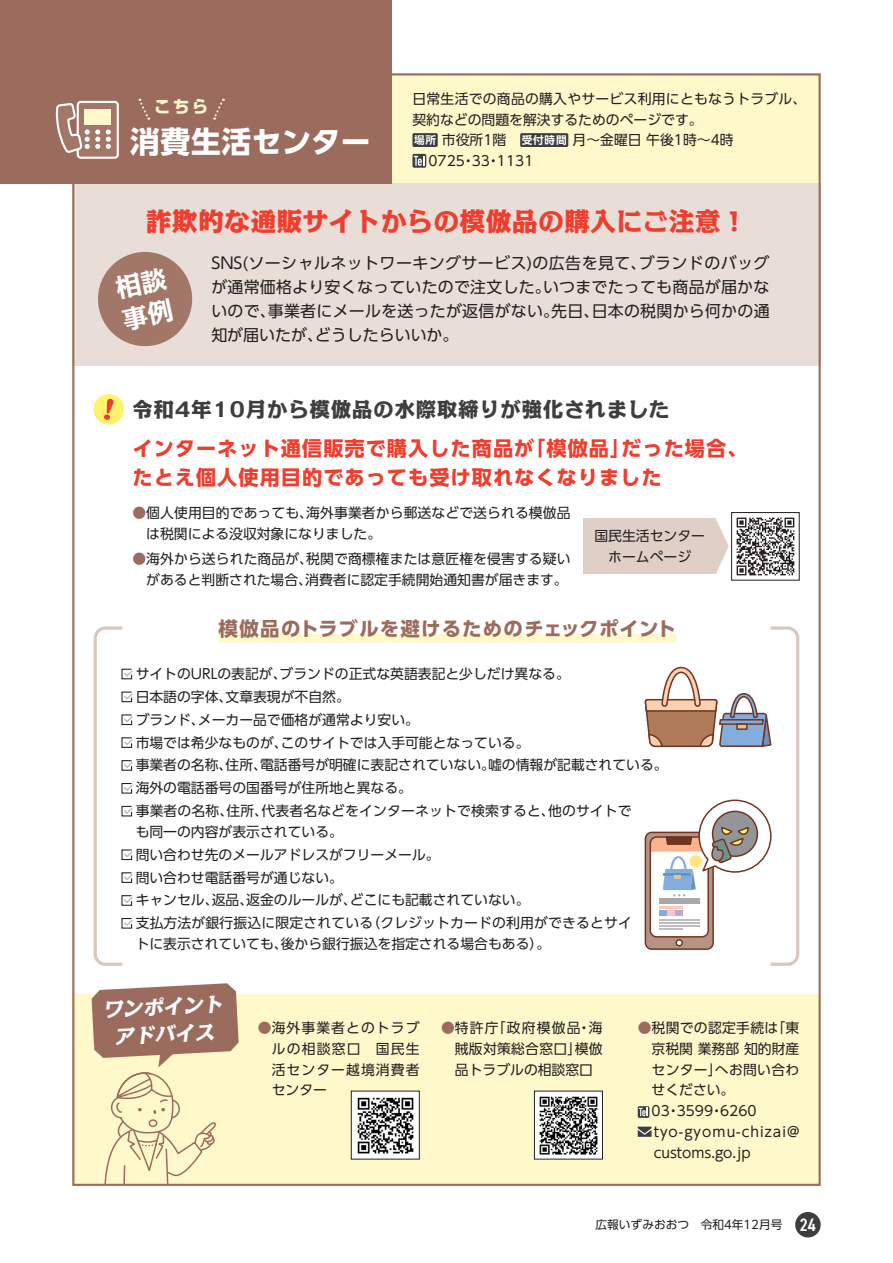
<style>
.page{position:relative;width:893px;height:1263px;background:#fff}
.page>*{position:absolute;margin:0;border:0;box-sizing:border-box;transform-origin:0 0}
.t1{font:700 29.7px "UD Shin Go Pr 6 N";letter-spacing:.02em;color:#fff}
.t2{font:700 25.65px/31.8px "Kakumin Pro";color:#fff}
.t3{font:800 25.5px "Kakumin Pro";letter-spacing:.025em;color:#ef3e2e}
.t4{font:700 20.25px/29.7px "UD Shin Go Pr 6 N";letter-spacing:.05em;color:#ef3e2e}
.t5{font:800 20.25px "Kakumin Pro";letter-spacing:.05em;color:#3e3e3f}
.t6{font:700 19.35px "UD Shin Go Pr 6 N";letter-spacing:.055em;color:#9b6c5d}
.t7{font:italic 800 19.2px/27.6px "Kakumin Pro";color:#fff;text-align:center}
.t8{font:700 16.95px "UD Shin Go Pr 6 N";color:#fef8ca}
.t9{font:15.9px/23.9px "UD Shin Go Pr 6 N";letter-spacing:.015em;color:#231f20;text-align:justify}
.t10{font:13.8px/22.8px "UD Shin Go Pr 6 N";color:#231f20}
.t11{font:13.8px/20.7px "UD Shin Go Pr 6 N";letter-spacing:.02em;color:#231f20}
.t12{font:11.7px "UD Shin Go Pr 6 N";color:#231f20}
.s1{font-family:"UD Shin Go Pr 6 N De";font-weight:700;font-size:10.65px;color:#fff}
.s2{color:#9b6c5d}
.s3{font-family:"DIN2014";font-weight:600;font-stretch:condensed;font-size:18px;color:#fff}
</style>
<div class="page">
<div style="left:72px;top:994px;width:749px;height:192px;background:#fef8ca"></div>
<div style="left:72px;top:73px;width:749px;height:111px;background:#fef8ca"></div>
<div style="left:72px;top:184px;width:749px;height:182px;background:#e9ddd7"></div>
<svg style="left:98px;top:252px;width:95px;height:95px"></svg>
<svg style="left:638px;top:1106px;width:11px;height:12px"></svg>
<svg style="left:638px;top:1126px;width:13px;height:11px"></svg>
<svg style="left:92px;top:983px;width:147px;height:202px"></svg>
<svg style="left:93px;top:626px;width:40px;height:340px"></svg>
<div style="left:219px;top:634px;width:457px;height:9px;background:#fef8ca"></div>
<img style="left:353px;top:1093px;width:64px;height:64px">
<img style="left:536px;top:1093px;width:65px;height:64px">
<div style="left:534px;top:1091px;width:69px;height:68px;border:1px solid #231f20"></div>
<div style="left:94px;top:394px;width:30px;height:30px;background:#fff26c;border-radius:50%"></div>
<svg style="left:104px;top:398px;width:10px;height:22px"></svg>
<img style="left:736px;top:517px;width:59px;height:59px">
<div style="left:731px;top:512px;width:68px;height:68px;border:1px solid #231f20"></div>
<div style="left:583px;top:519px;width:133px;height:55px;background:#dfcfc7"></div>
<svg style="left:716px;top:519px;width:13px;height:54px"></svg>
<svg style="left:645px;top:626px;width:155px;height:340px"></svg>
<div style="left:795px;top:1212px;width:26px;height:25px;background:#3e3e3f;border-radius:50%"></div>
<div style="left:0;top:0;width:391px;height:184px;background:#9b6c5d"></div>
<div style="left:78px;top:102px;width:40px;height:56px;background:#a37768;border-radius:3px"></div>
<div style="left:77px;top:101px;width:42px;height:58px;border:2px solid #fff;border-radius:3px"></div>
<div style="left:85px;top:109px;width:26px;height:16px;background:#fef8ca"></div>
<svg style="left:106px;top:129px;width:5px;height:20px"></svg>
<svg style="left:55px;top:102px;width:45px;height:50px"></svg>
<svg style="left:138px;top:99px;width:12px;height:21px"></svg>
<svg style="left:213px;top:99px;width:11px;height:21px"></svg>
<div style="left:413px;top:134px;width:24px;height:12px;background:#3e3e3f"></div>
<div style="left:412px;top:133px;width:26px;height:14px;border:2px solid #3e3e3f"></div>
<div style="left:521px;top:134px;width:46px;height:12px;background:#3e3e3f"></div>
<div style="left:520px;top:133px;width:48px;height:14px;border:2px solid #3e3e3f"></div>
<svg style="left:412px;top:154px;width:14px;height:14px"></svg>
<p class="t8" style="left:154px;top:93px;width:56px">こちら</p>
<h1 class="t1" style="left:130px;top:118px;width:242px">消費生活センター</h1>
<p class="t11" style="left:412px;top:88px;width:395px">日常生活での商品の購入やサービス利用にともなうトラブル、</p>
<p class="t10" style="left:412px;top:108px;width:292px">契約などの問題を解決するためのページです。</p>
<p class="t10" style="left:414px;top:128px;width:321px"><span class="s1">場所</span>市役所1階　<span class="s1">受付時間</span>月～金曜日午後1時～4時</p>
<p class="t10" style="left:428px;top:149px;width:107px">0725・33・1131</p>
<h3 class="t3" style="left:146px;top:201px;width:602px">詐欺的な通販サイトからの模倣品の購入にご注意！</h3>
<p class="t9" style="left:211px;top:251px;width:560px">SNS(ソーシャルネットワーキングサービス)の広告を見て、ブランドのバッグが通常価格より安くなっていたので注文した。いつまでたっても商品が届かないので、事業者にメールを送ったが返信がない。先日、日本の税関から何かの通知が届いたが、どうしたらいいか。</p>
<h2 class="t2" style="left:112px;top:270px;width:53px;rotate:-12deg">相談事例</h2>
<h3 class="t5" style="left:132px;top:393px;width:538px">令和4年10月から模倣品の水際取締りが強化されました</h3>
<h3 class="t4" style="left:132px;top:432px;width:616px">インターネット通信販売で購入した商品が「模倣品」だった場合、たとえ個人使用目的であっても受け取れなくなりました</h3>
<p class="t10" style="left:146px;top:502px;width:426px;line-height:20.7px;text-indent:-14px"><span class="s2">●</span>個人使用目的であっても、海外事業者から郵送などで送られる模倣品は税関による没収対象になりました。</p>
<p class="t10" style="left:132px;top:548px;width:440px;line-height:20.7px;text-align:right"><span class="s2">●</span>海外から送られた商品が、税関で商標権または意匠権を侵害する疑いがあると判断された場合、消費者に認定手続開始通知書が届きます。</p>
<p class="t10" style="left:594px;top:525px;width:112px;line-height:20.7px;text-align:center">国民生活センターホームページ</p>
<h3 class="t6" style="left:219px;top:613px;width:459px">模倣品のトラブルを避けるためのチェックポイント</h3>
<p class="t10" style="left:136px;top:662px;width:534px">サイトのURLの表記が、ブランドの正式な英語表記と少しだけ異なる。<br>日本語の字体、文章表現が不自然。<br>ブランド、メーカー品で価格が通常より安い。<br>市場では希少なものが、このサイトでは入手可能となっている。<br>事業者の名称、住所、電話番号が明確に表記されていない。嘘の情報が記載されている。海外の電話番号の国番号が住所地と異なる。<br>事業者の名称、住所、代表者名などをインターネットで検索すると、他のサイトで</p>
<p class="t10" style="left:136px;top:820px;width:498px">も同一の内容が表示されている。<br>問い合わせ先のメールアドレスがフリーメール。<br>問い合わせ電話番号が通じない。<br>キャンセル、返品、返金のルールが、どこにも記載されていない。<br>支払方法が銀行振込に限定されている（クレジットカードの利用ができるとサイ</p>
<p class="t10" style="left:136px;top:932px;width:416px">トに表示されていても、後から銀行振込を指定される場合もある）。</p>
<h3 class="t7" style="left:103px;top:994px;width:121px;rotate:-3deg">ワンポイントアドバイス</h3>
<p class="t10" style="left:272px;top:1017px;width:149px;line-height:20.7px;text-align:justify;text-indent:-14px"><span class="s2">●</span>海外事業者とのトラブルの相談窓口　国民生活センター越境消費者センター</p>
<p class="t10" style="left:455px;top:1017px;width:149px;line-height:20.7px;text-align:justify;text-indent:-14px"><span class="s2">●</span>特許庁「政府模倣品・海賊版対策総合窓口」模倣品トラブルの相談窓口</p>
<p class="t11" style="left:651px;top:1017px;width:149px;text-indent:-14px"><span class="s2">●</span>税関での認定手続は「東京税関業務部知的財産センター」へお問い合わせください。<br>03・3599・6260 tyo-gyomu-chizai@ customs.go.jp</p>
<p class="t12" style="left:596px;top:1215px;width:222px">広報いずみおおつ　令和4年12月号 <span class="s3">24</span></p>
</div>
